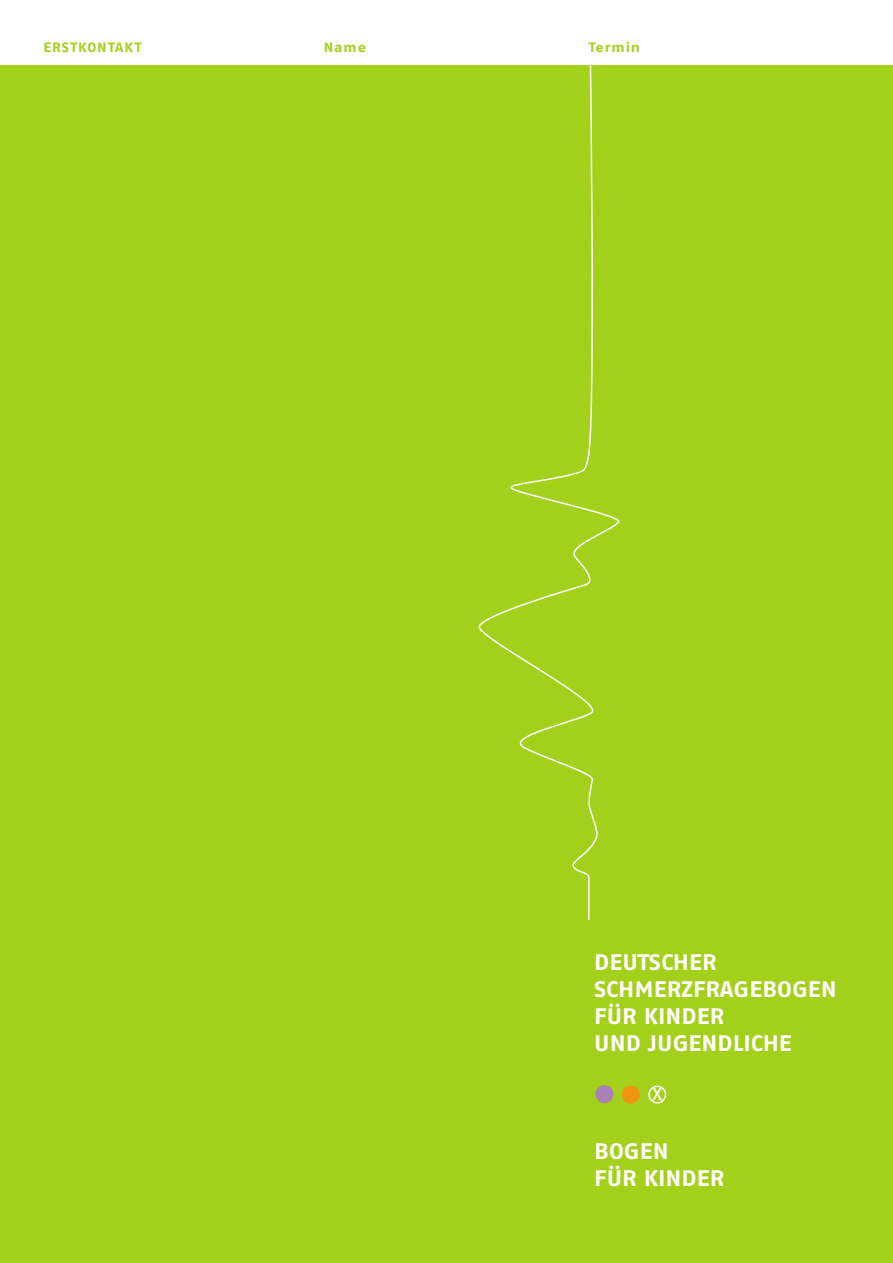
<style>
.page{position:relative;width:893px;height:1263px;background:#fff}
.page>*{position:absolute;margin:0;border:0;box-sizing:border-box;transform-origin:0 0}
.t1{font:22.5px/27px "Fago Ex Bold Lf";color:#fff}
.t2{font:22.5px "Fago Co Regular Lf";color:#fff}
.t3{font:13.5px "Fago Ex Bold Lf";letter-spacing:.065em;color:#a3d01a}
</style>
<div class="page">
<div style="left:0;top:65px;width:893px;height:1198px;background:#a3d01a"></div>
<div style="left:622px;top:1086px;width:17px;height:17px;background:#f19313;border-radius:50%"></div>
<div style="left:622px;top:1085px;width:18px;height:18px;border:2px solid #f19313;border-radius:50%"></div>
<div style="left:596px;top:1086px;width:17px;height:16px;background:#a881b6;border-radius:50%"></div>
<div style="left:595px;top:1085px;width:18px;height:18px;border:2px solid #a881b6;border-radius:50%"></div>
<div style="left:648px;top:1085px;width:18px;height:18px;border:2px solid #fff;border-radius:50%"></div>
<svg style="left:478px;top:65px;width:142px;height:855px"></svg>
<p class="t3" style="left:43px;top:39px;width:99px">ERSTKONTAKT</p>
<p class="t3" style="left:324px;top:39px;width:44px">Name</p>
<p class="t3" style="left:589px;top:39px;width:53px">Termin</p>
<p class="t1" style="left:594px;top:948px;width:244px">DEUTSCHER<br>SCHMERZFRAGEBOGEN<br>FÜR KINDER<br>UND JUGENDLICHE</p>
<p class="t2" style="left:652px;top:1080px;width:11px">x</p>
<p class="t1" style="left:594px;top:1137px;width:131px">BOGEN<br>FÜR KINDER</p>
</div>
